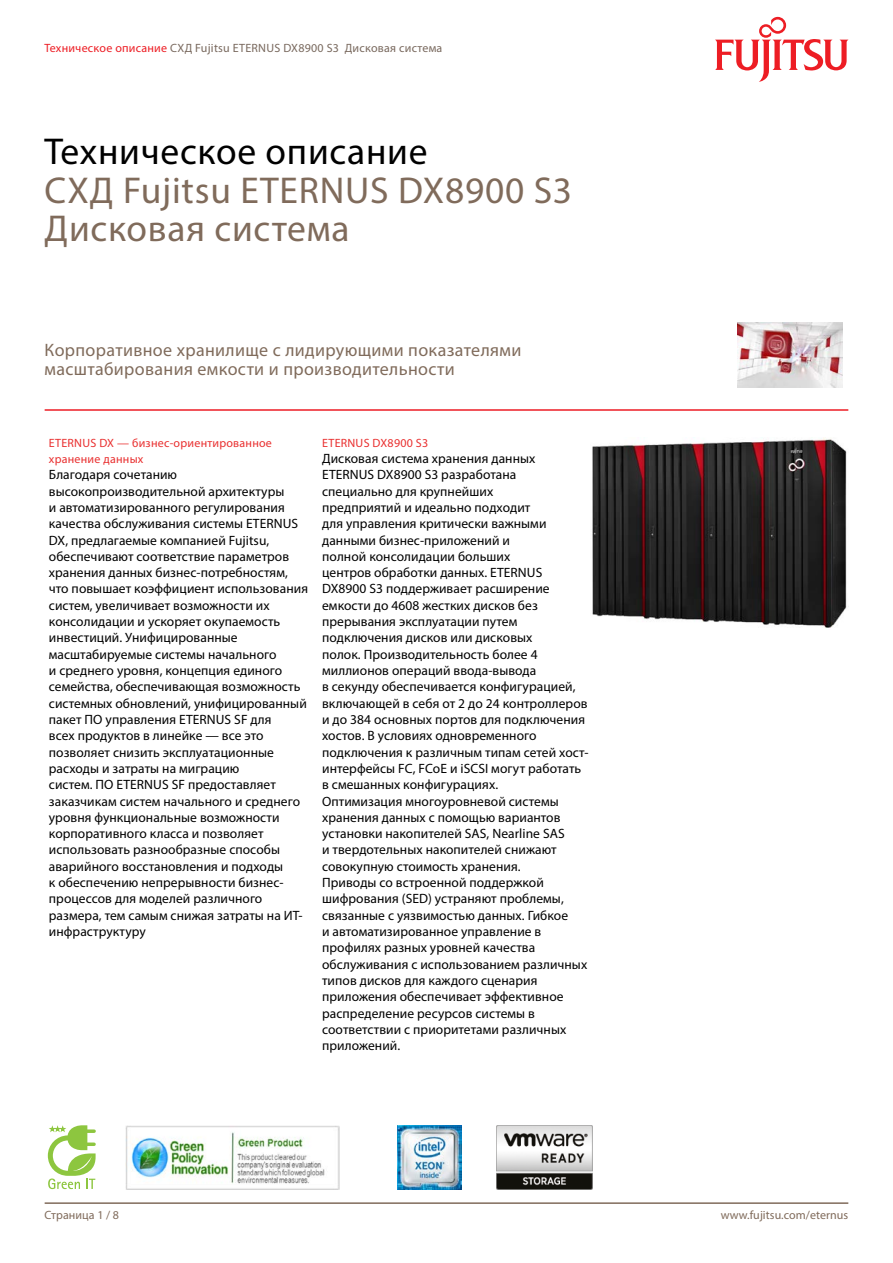
<style>
.page{position:relative;width:893px;height:1263px;background:#fff}
.page>*{position:absolute;margin:0;border:0;box-sizing:border-box;transform-origin:0 0}
.t1{font:37.5px/38.7px "Myriad Pro";letter-spacing:.02em;color:#806b5b}
.t2{font:37.5px "Myriad Pro";letter-spacing:.02em;color:#000}
.t3{font:18px/19.5px "Myriad Pro";letter-spacing:.02em;color:#806b5b}
.t4{font:13.5px/16.4px "Myriad Pro";letter-spacing:.005em;color:#000}
.t5{font:12px/16.4px "Myriad Pro";letter-spacing:.02em;color:#e93030}
.t6{font:12px "Myriad Pro";letter-spacing:.02em;color:#79695e}
.t7{font:12px "Myriad Pro";letter-spacing:.005em;color:#806b5b}
.s1{color:#ed1d24}
</style>
<div class="page">
<hr style="left:45px;top:1202px;width:803px;height:2px;background:#806b5b">
<hr style="left:45px;top:409px;width:803px;height:2px;background:#ed1d24">
<svg style="left:715px;top:17px;width:133px;height:65px"></svg>
<img style="left:592px;top:438px;width:255px;height:190px">
<img style="left:738px;top:323px;width:104px;height:64px">
<svg style="left:48px;top:1125px;width:48px;height:64px"></svg>
<img style="left:125px;top:1125px;width:214px;height:64px">
<img style="left:397px;top:1125px;width:64px;height:64px">
<img style="left:497px;top:1125px;width:96px;height:64px">
<p class="t6" style="left:45px;top:40px;width:399px"><span class="s1">Техническое описание</span> СХД Fujitsu ETERNUS DX8900 S3 Дисковая система</p>
<h1 class="t2" style="left:45px;top:128px;width:384px">Техническое описание</h1>
<h1 class="t1" style="left:45px;top:170px;width:529px">СХД Fujitsu ETERNUS DX8900 S3<br>Дисковая система</h1>
<h2 class="t3" style="left:45px;top:340px;width:478px">Корпоративное хранилище с лидирующими показателями масштабирования емкости и производительности</h2>
<p class="t5" style="left:49px;top:434px;width:225px">ETERNUS DX — бизнес-ориентированное хранение данных</p>
<p class="t4" style="left:49px;top:466px;width:261px">Благодаря сочетанию высокопроизводительной архитектуры<br>и автоматизированного регулирования качества обслуживания системы ETERNUS DX, предлагаемые компанией Fujitsu, обеспечивают соответствие параметров хранения данных бизнес-потребностям, что повышает коэффициент использования систем, увеличивает возможности их консолидации и ускоряет окупаемость инвестиций. Унифицированные масштабируемые системы начального<br>и среднего уровня, концепция единого семейства, обеспечивающая возможность системных обновлений, унифицированный пакет ПО управления ETERNUS SF для<br>всех продуктов в линейке — все это позволяет снизить эксплуатационные расходы и затраты на миграцию<br>систем. ПО ETERNUS SF предоставляет заказчикам систем начального и среднего уровня функциональные возможности корпоративного класса и позволяет использовать разнообразные способы аварийного восстановления и подходы<br>к обеспечению непрерывности бизнес&shy;процессов для моделей различного размера, тем самым снижая затраты на ИТ&shy;инфраструктуру</p>
<p class="t5" style="left:322px;top:434px;width:108px">ETERNUS DX8900 S3</p>
<p class="t4" style="left:322px;top:450px;width:268px">Дисковая система хранения данных ETERNUS DX8900 S3 разработана специально для крупнейших<br>предприятий и идеально подходит<br>для управления критически важными данными бизнес-приложений и<br>полной консолидации больших<br>центров обработки данных. ETERNUS DX8900 S3 поддерживает расширение емкости до 4608 жестких дисков без прерывания эксплуатации путем подключения дисков или дисковых<br>полок. Производительность более 4 миллионов операций ввода-вывода<br>в секунду обеспечивается конфигурацией, включающей в себя от 2 до 24 контроллеров и до 384 основных портов для подключения хостов. В условиях одновременного подключения к различным типам сетей хост&shy;интерфейсы FC, FCoE и iSCSI могут работать в смешанных конфигурациях.<br>Оптимизация многоуровневой системы хранения данных с помощью вариантов установки накопителей SAS, Nearline SAS<br>и твердотельных накопителей снижают совокупную стоимость хранения.<br>Приводы со встроенной поддержкой шифрования (SED) устраняют проблемы, связанные с уязвимостью данных. Гибкое<br>и автоматизированное управление в профилях разных уровней качества обслуживания с использованием различных типов дисков для каждого сценария приложения обеспечивает эффективное распределение ресурсов системы в соответствии с приоритетами различных приложений.</p>
<p class="t7" style="left:45px;top:1207px;width:76px">Страница 1 / 8</p>
<p class="t7" style="left:721px;top:1207px;width:129px">www.fujitsu.com/eternus</p>
</div>
